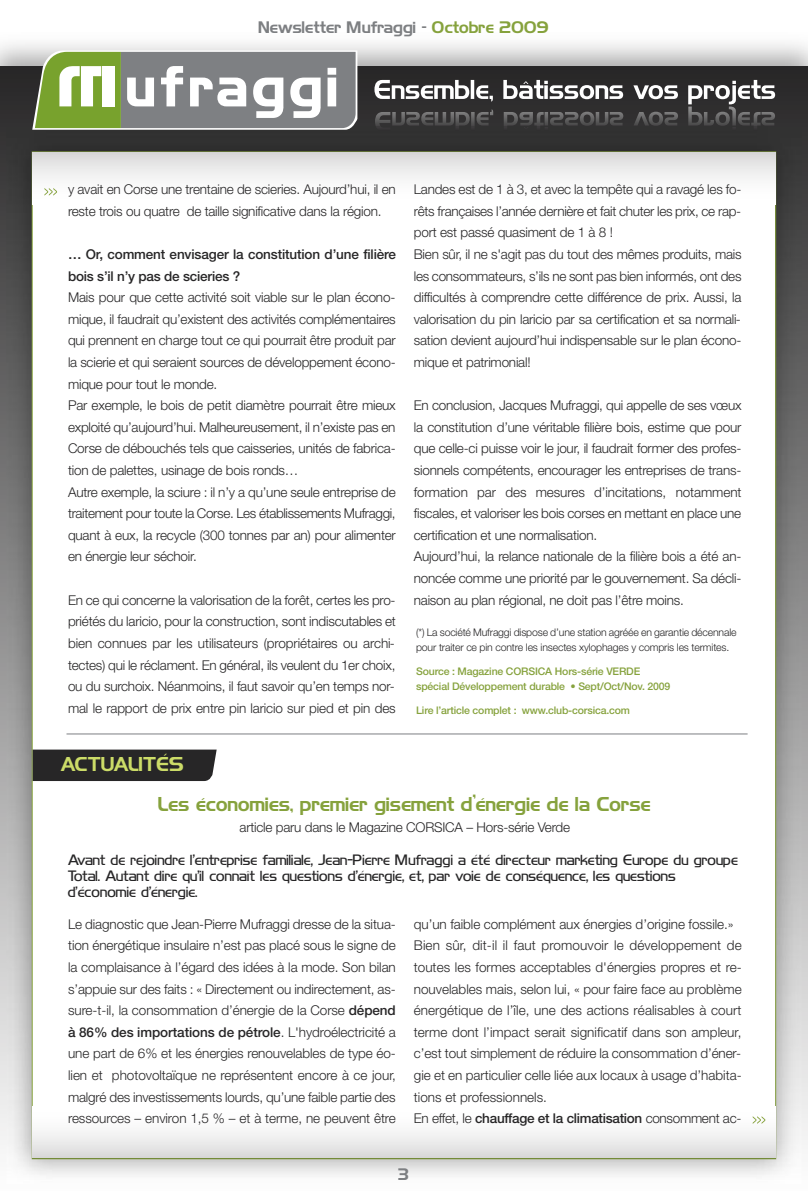
<style>
.page{position:relative;width:808px;height:1191px;background:#fff}
.page>*{position:absolute;margin:0;border:0;box-sizing:border-box;transform-origin:0 0}
.t1{font:18px "Hancock Park Laser";color:#86a23d}
.t2{font:18px "Hancock Park Laser";color:#ccdc68}
.t3{font:15px "Hancock Park Laser";color:#7d7f82}
.t4{font:300 13.5px/21.6px "Helvetica Neue";letter-spacing:-.015em;color:#272627}
.t5{font:13.5px/16.2px "Hancock Park Light Laser";color:#272627}
.t6{font:500 13.5px/21.6px "Helvetica Neue";letter-spacing:-.01em;color:#272627}
.t7{font:300 10.5px/15px "Helvetica Neue";letter-spacing:-.015em;color:#272627}
.t8{font:500 10.5px/15px "Helvetica Neue";letter-spacing:-.015em;color:#86a23d}
.s1{color:#86a23d}
.s2{font-weight:500}
</style>
<div class="page">
<div style="left:0;top:66px;width:808px;height:1125px;background:linear-gradient(to bottom,#272627,#fdfdfd)"></div>
<img style="left:6px;top:126px;width:795px;height:1058px">
<div style="left:33px;top:152px;width:742px;height:1006px;background:#fff"></div>
<svg style="left:32px;top:50px;width:325px;height:80px"></svg>
<svg style="left:374px;top:80px;width:401px;height:24px"></svg>
<img style="left:375px;top:107px;width:400px;height:19px">
<div style="left:376px;top:126px;width:381px;height:5px;background:#313131"></div>
<hr style="left:66px;top:733px;width:681px;height:1px;background:#7d7f82">
<svg style="left:44px;top:188px;width:13px;height:8px"></svg>
<div style="left:33px;top:749px;width:184px;height:32px;background:#272627"></div>
<svg style="left:753px;top:1116px;width:12px;height:7px"></svg>
<p class="t3" style="left:259px;top:19px;width:292px">Newsletter Mufraggi - <span class="s1">Octobre 2009</span></p>
<p class="t4" style="left:68px;top:180px;width:329px">y avait en Corse une trentaine de scieries. Aujourd’hui, il en reste trois ou quatre de taille significative dans la région.</p>
<p class="t6" style="left:68px;top:245px;width:329px">… Or, comment envisager la constitution d’une filière bois s’il n’y pas de scieries ?</p>
<p class="t4" style="left:68px;top:288px;width:329px">Mais pour que cette activité soit viable sur le plan écono&shy;mique, il faudrait qu’existent des activités complémentaires qui prennent en charge tout ce qui pourrait être produit par la scierie et qui seraient sources de développement écono&shy;mique pour tout le monde.<br>Par exemple, le bois de petit diamètre pourrait être mieux exploité qu’aujourd’hui. Malheureusement, il n’existe pas en Corse de débouchés tels que caisseries, unités de fabrica&shy;tion de palettes, usinage de bois ronds…<br>Autre exemple, la sciure : il n’y a qu’une seule entreprise de traitement pour toute la Corse. Les établissements Mufraggi, quant à eux, la recycle (300 tonnes par an) pour alimenter en énergie leur séchoir.</p>
<p class="t4" style="left:68px;top:590px;width:329px;text-align:justify">En ce qui concerne la valorisation de la forêt, certes les pro&shy;priétés du laricio, pour la construction, sont indiscutables et bien connues par les utilisateurs (propriétaires ou archi&shy;tectes) qui le réclament. En général, ils veulent du 1er choix, ou du surchoix. Néanmoins, il faut savoir qu’en temps nor&shy;mal le rapport de prix entre pin laricio sur pied et pin des</p>
<p class="t4" style="left:414px;top:180px;width:329px">Landes est de 1 à 3, et avec la tempête qui a ravagé les fo&shy;rêts françaises l’année dernière et fait chuter les prix, ce rap&shy;port est passé quasiment de 1 à 8 !<br>Bien sûr, il ne s'agit pas du tout des mêmes produits, mais les consommateurs, s’ils ne sont pas bien informés, ont des difficultés à comprendre cette différence de prix. Aussi, la valorisation du pin laricio par sa certification et sa normali&shy;sation devient aujourd’hui indispensable sur le plan écono&shy;mique et patrimonial!</p>
<p class="t4" style="left:414px;top:396px;width:329px">En conclusion, Jacques Mufraggi, qui appelle de ses vœux la constitution d’une véritable filière bois, estime que pour que celle-ci puisse voir le jour, il faudrait former des profes&shy;sionnels compétents, encourager les entreprises de trans&shy;formation par des mesures d’incitations, notamment fiscales, et valoriser les bois corses en mettant en place une certification et une normalisation.<br>Aujourd’hui, la relance nationale de la filière bois a été an&shy;noncée comme une priorité par le gouvernement. Sa décli&shy;naison au plan régional, ne doit pas l’être moins.</p>
<p class="t7" style="left:416px;top:626px;width:322px">(*) La société Mufraggi dispose d’une station agréée en garantie décennale pour traiter ce pin contre les insectes xylophages y compris les termites.</p>
<p class="t8" style="left:416px;top:665px;width:256px">Source : Magazine CORSICA Hors-série VERDE spécial Développement durable • Sept/Oct/Nov. 2009</p>
<p class="t8" style="left:416px;top:704px;width:215px">Lire l’article complet : www.club-corsica.com</p>
<h1 class="t2" style="left:61px;top:753px;width:125px">ACTUALITÉS</h1>
<h1 class="t1" style="left:159px;top:794px;width:494px">Les économies, premier gisement d’énergie de la Corse</h1>
<p class="t4" style="left:240px;top:817px;width:332px">article paru dans le Magazine CORSICA – Hors-série Verde</p>
<p class="t5" style="left:68px;top:852px;width:672px">Avant de rejoindre l’entreprise familiale, Jean-Pierre Mufraggi a été directeur marketing Europe du groupe<br>Total. Autant dire qu’il connaît les questions d’énergie, et, par voie de conséquence, les questions d’économie d’énergie.</p>
<p class="t4" style="left:68px;top:914px;width:329px;text-align:justify">Le diagnostic que Jean-Pierre Mufraggi dresse de la situa&shy;tion énergétique insulaire n’est pas placé sous le signe de la complaisance à l’égard des idées à la mode. Son bilan s’appuie sur des faits : « Directement ou indirectement, as&shy;sure-t-il, la consommation d’énergie de la Corse <span class="s2">dépend à 86% des importations de pétrole</span>. L'hydroélectricité a une part de 6% et les énergies renouvelables de type éo&shy;lien et photovoltaïque ne représentent encore à ce jour, malgré des investissements lourds, qu’une faible partie des ressources – environ 1,5 % – et à terme, ne peuvent être</p>
<p class="t4" style="left:414px;top:914px;width:329px">qu’un faible complément aux énergies d’origine fossile.» Bien sûr, dit-il il faut promouvoir le développement de toutes les formes acceptables d'énergies propres et re&shy;nouvelables mais, selon lui, « pour faire face au problème énergétique de l’île, une des actions réalisables à court terme dont l’impact serait significatif dans son ampleur, c’est tout simplement de réduire la consommation d’éner&shy;gie et en particulier celle liée aux locaux à usage d’habita&shy;tions et professionnels.<br>En effet, le <span class="s2">chauffage et la climatisation</span> consomment ac-</p>
<p class="t3" style="left:398px;top:1165px;width:12px">3</p>
</div>
